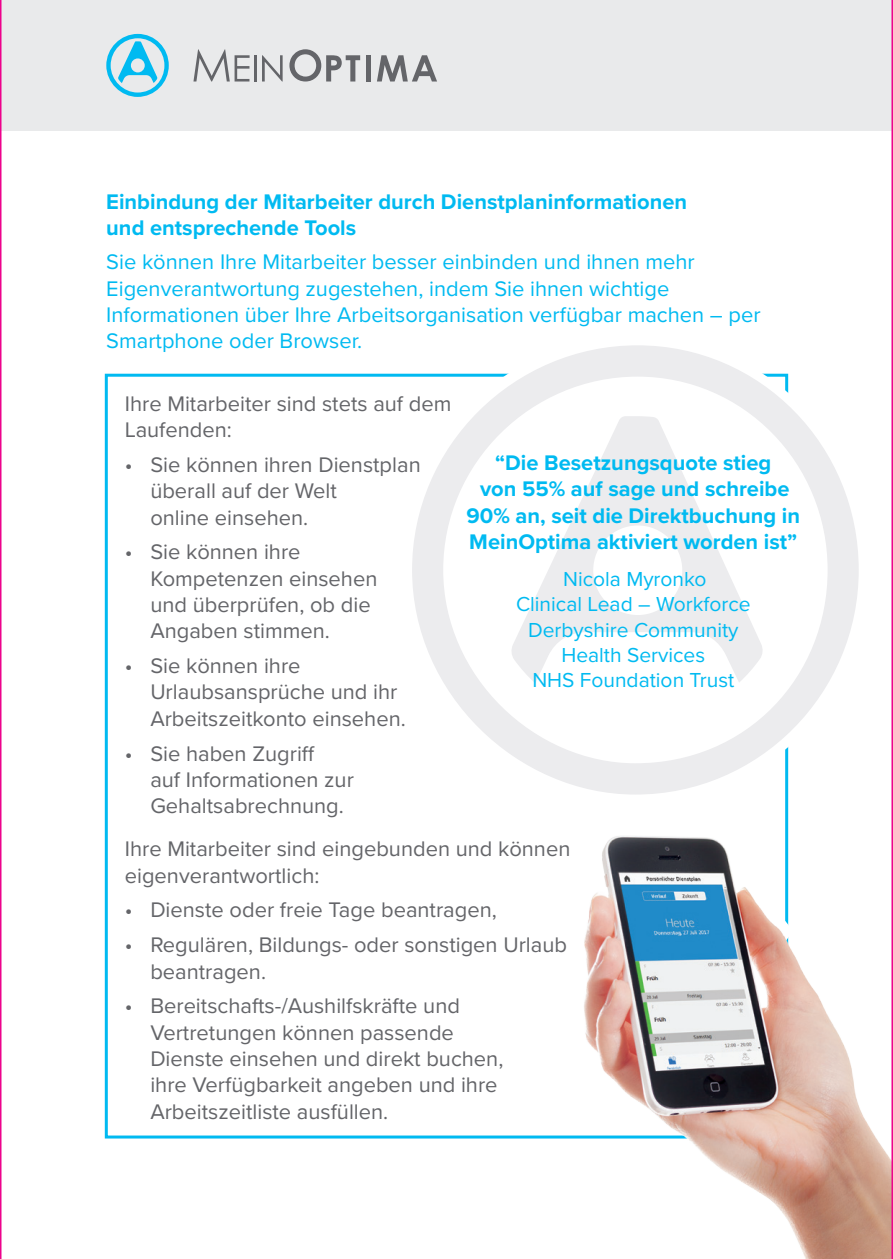
<style>
.page{position:relative;width:893px;height:1259px;background:#fff}
.page>*{position:absolute;margin:0;border:0;box-sizing:border-box;transform-origin:0 0}
.t1{font:21.9px/26.4px "Proxima Nova";color:#646569}
.Coloured_Intro_text{font:21.9px/26.4px "Proxima Nova";color:#00baf1}
.t2{font:700 21.9px/26.4px "Proxima Nova";color:#00baf1}
.t3{font:21px/25.2px "Proxima Nova";color:#00baf1;text-align:center}
</style>
<div class="page">
<div style="left:0;top:0;width:893px;height:131px;background:#e9eaeb"></div>
<svg style="left:412px;top:345px;width:447px;height:394px"></svg>
<svg style="left:106px;top:34px;width:63px;height:63px"></svg>
<svg style="left:289px;top:49px;width:71px;height:32px"></svg>
<div style="left:366px;top:55px;width:5px;height:26px;background:#646569"></div>
<svg style="left:377px;top:55px;width:60px;height:26px"></svg>
<hr style="left:255px;top:55px;width:2px;height:26px;background:#646569">
<svg style="left:193px;top:49px;width:57px;height:32px"></svg>
<svg style="left:262px;top:55px;width:21px;height:26px"></svg>
<img style="left:491px;top:682px;width:400px;height:577px">
<hr style="left:891px;top:0;width:2px;height:1259px;background:#ed028c">
<hr style="left:0;top:0;width:2px;height:1259px;background:#ed028c">
<p class="t2" style="left:106px;top:189px;width:582px">Einbindung der Mitarbeiter durch Dienstplaninformationen und entsprechende Tools</p>
<p class="Coloured_Intro_text" style="left:106px;top:249px;width:656px">Sie können Ihre Mitarbeiter besser einbinden und ihnen mehr Eigenverantwortung zugestehen, indem Sie ihnen wichtige Informationen über Ihre Arbeitsorganisation verfügbar machen – per Smartphone oder Browser.</p>
<p class="t1" style="left:125px;top:391px;width:328px">Ihre Mitarbeiter sind stets auf dem<br>Laufenden:</p>
<p class="t1" style="left:150px;top:452px;width:272px;text-indent:-26px">• Sie können ihren Dienstplan überall auf der Welt<br>online einsehen.</p>
<p class="t1" style="left:150px;top:539px;width:229px;text-indent:-26px">• Sie können ihre<br>Kompetenzen einsehen und überprüfen, ob die<br>Angaben stimmen.</p>
<p class="t1" style="left:150px;top:653px;width:257px;text-indent:-26px">• Sie können ihre<br>Urlaubsansprüche und ihr<br>Arbeitszeitkonto einsehen.</p>
<p class="t1" style="left:150px;top:740px;width:205px;text-indent:-26px">• Sie haben Zugriff<br>auf Informationen zur<br>Gehaltsabrechnung.</p>
<p class="t1" style="left:125px;top:836px;width:447px">Ihre Mitarbeiter sind eingebunden und können eigenverantwortlich:</p>
<p class="t1" style="left:125px;top:897px;width:373px">• Dienste oder freie Tage beantragen,</p>
<p class="t1" style="left:150px;top:932px;width:418px;text-indent:-26px">• Regulären, Bildungs- oder sonstigen Urlaub beantragen.</p>
<p class="t1" style="left:150px;top:993px;width:355px;text-indent:-26px">• Bereitschafts-/Aushilfskräfte und Vertretungen können passende Dienste einsehen und direkt buchen, ihre Verfügbarkeit angeben und ihre Arbeitszeitliste ausfüllen.</p>
<p class="t2" style="left:466px;top:450px;width:335px;text-align:center">“Die Besetzungsquote stieg<br>von 55% auf sage und schreibe<br>90% an, seit die Direktbuchung in<br>MeinOptima aktiviert worden ist”</p>
<p class="t3" style="left:516px;top:567px;width:236px">Nicola Myronko<br>Clinical Lead – Workforce<br>Derbyshire Community<br>Health Services<br>NHS Foundation Trust</p>
</div>
